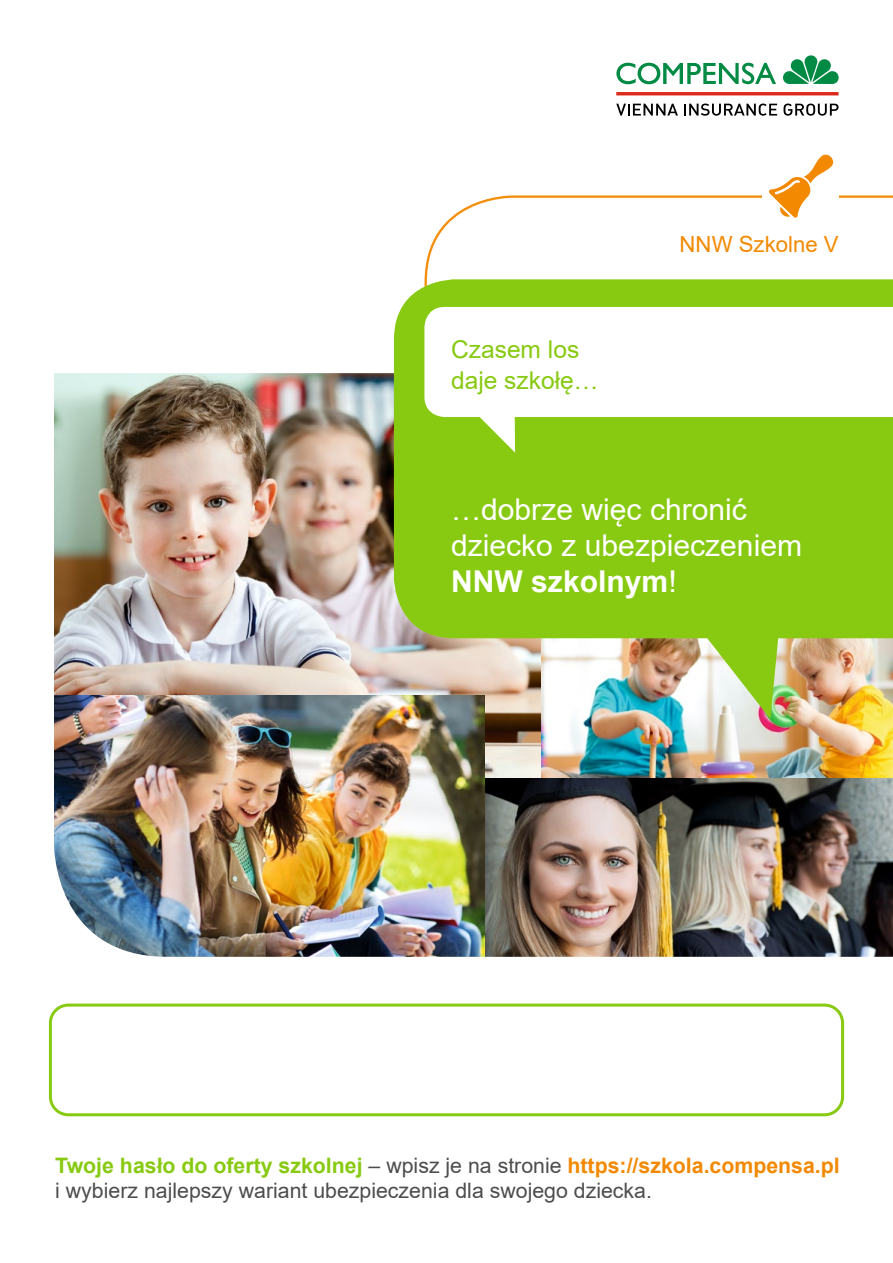
<style>
.page{position:relative;width:893px;height:1263px;background:#fff}
.page>*{position:absolute;margin:0;border:0;box-sizing:border-box;transform-origin:0 0}
.t1{font:30.15px/36.2px "Arial";color:#fff}
.t2{font:24.6px/30.5px "Arial";color:#88ca11}
.t3{font:22.2px "Arial";color:#f38901}
.t4{font:21.3px/25.5px "Arial";color:#4d4d4c}
.s1{font-weight:700}
.s2{font-weight:700;color:#88ca11}
.s3{font-weight:700;color:#f38901}
</style>
<div class="page">
<img style="left:48px;top:340px;width:845px;height:777px">
<hr style="left:616px;top:92px;width:223px;height:3px;background:#dc291a">
<svg style="left:616px;top:104px;width:62px;height:12px"></svg>
<svg style="left:684px;top:104px;width:93px;height:12px"></svg>
<svg style="left:783px;top:104px;width:56px;height:12px"></svg>
<svg style="left:616px;top:63px;width:160px;height:21px"></svg>
<svg style="left:783px;top:55px;width:56px;height:29px"></svg>
<svg style="left:424px;top:195px;width:469px;height:84px"></svg>
<svg style="left:394px;top:279px;width:499px;height:440px;background:#9bc93b"></svg>
<div style="left:762px;top:141px;width:77px;height:79px;background:#fff"></div>
<svg style="left:424px;top:307px;width:469px;height:146px"></svg>
<svg style="left:769px;top:154px;width:65px;height:64px"></svg>
<div style="left:49px;top:1003px;width:795px;height:113px;border:3px solid #88ca11;border-radius:18px"></div>
<p class="t2" style="left:451px;top:334px;width:149px">Czasem los daje szkołę…</p>
<p class="t3" style="left:680px;top:229px;width:161px">NNW Szkolne V</p>
<h1 class="t1" style="left:451px;top:491px;width:353px">…dobrze więc chronić dziecko z ubezpieczeniem<br><span class="s1">NNW szkolnym</span>!</h1>
<p class="t4" style="left:55px;top:1152px;width:786px"><span class="s2">Twoje hasło do oferty szkolnej</span> – wpisz je na stronie <span class="s3">https://szkola.compensa.pl </span>i wybierz najlepszy wariant ubezpieczenia dla swojego dziecka.</p>
</div>
